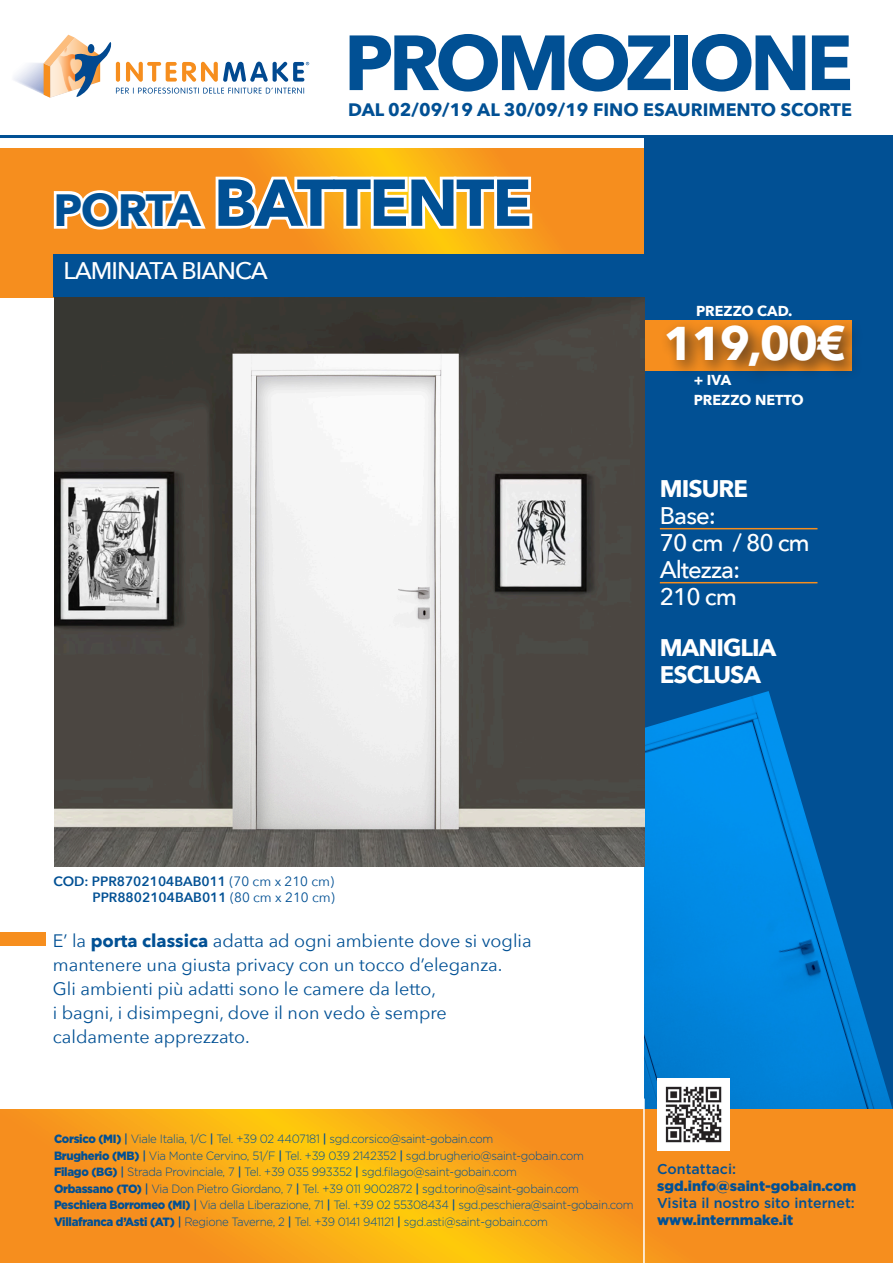
<style>
.page{position:relative;width:893px;height:1263px;background:#fff}
.page>*{position:absolute;margin:0;border:0;box-sizing:border-box;transform-origin:0 0}
.t1{font:700 77.1px "Avenir Next";letter-spacing:-.06em;color:#015094}
.t2{font:700 65.4px "Avenir Next";letter-spacing:-.03em;color:#015094}
.t3{font:700 47.1px "Avenir Next";color:#fff}
.t4{font:500 24px "Avenir Next";letter-spacing:-.04em;color:#fff}
.t5{font:700 24px/27px "Avenir Next";letter-spacing:-.04em;color:#fff}
.t6{font:18px/24px "Avenir Next";color:#015094}
.t7{font:700 18px "Avenir Next";color:#015094}
.t8{font:700 14.4px "Avenir Next";color:#fff}
.t9{font:500 14.25px/17.1px "Gotham";color:#015094}
.t10{font:900 14.25px "Gotham";color:#015094}
.t11{font:600 13.5px "Avenir Next";color:#015094}
.t12{font:300 12px "Gotham";letter-spacing:-.025em;color:#015094;scale:.95 1}
.s1{font-size:45px}
.s2{font-weight:400}
.s3{font-weight:700}
.s4{font-weight:900}
.s5{font-weight:500}
</style>
<div class="page">
<svg style="left:0;top:148px;width:645px;height:149px;background:#f2951e"></svg>
<div style="left:645px;top:136px;width:248px;height:1127px;background:#015094"></div>
<img style="left:645px;top:691px;width:248px;height:418px">
<div style="left:645px;top:320px;width:207px;height:51px;background:#f68e1e"></div>
<div style="left:660px;top:319px;width:204px;height:67px;background:#231f20;opacity:.8"></div>
<hr style="left:660px;top:528px;width:157px;height:1px;background:#f68e1e">
<hr style="left:660px;top:582px;width:157px;height:1px;background:#f68e1e">
<img style="left:54px;top:297px;width:591px;height:569px">
<svg style="left:0;top:1109px;width:893px;height:154px;background:#f89e1a"></svg>
<hr style="left:0;top:135px;width:893px;height:3px;background:#015094">
<svg style="left:14px;top:35px;width:295px;height:63px"></svg>
<div style="left:88px;top:44px;width:6px;height:9px;background:#014990;border-radius:50%"></div>
<img style="left:657px;top:1078px;width:73px;height:72px">
<hr style="left:643px;top:1098px;width:2px;height:165px;background:#fff">
<div style="left:0;top:932px;width:46px;height:14px;background:#f68e1e"></div>
<svg style="left:51px;top:173px;width:484px;height:61px"></svg>
<div style="left:53px;top:255px;width:592px;height:42px;background:#015094"></div>
<p class="t1" style="left:344px;top:-4px;width:511px">PROMOZIONE</p>
<p class="t7" style="left:348px;top:94px;width:505px">DAL 02/09/19 AL 30/09/19 FINO ESAURIMENTO SCORTE</p>
<p class="t2" style="left:53px;top:146px;width:480px"><span class="s1">PORTA</span> BATTENTE</p>
<p class="t4" style="left:64px;top:250px;width:206px">LAMINATA BIANCA</p>
<p class="t8" style="left:696px;top:298px;width:98px">PREZZO CAD.</p>
<p class="t3" style="left:664px;top:303px;width:184px">119,00€</p>
<p class="t8" style="left:694px;top:368px;width:39px">+ IVA</p>
<p class="t8" style="left:694px;top:387px;width:111px">PREZZO NETTO</p>
<p class="t5" style="left:660px;top:474px;width:90px">MISURE</p>
<p class="t4" style="left:660px;top:495px;width:58px">Base:</p>
<p class="t4" style="left:660px;top:522px;width:152px">70 cm / 80 cm</p>
<p class="t4" style="left:660px;top:549px;width:82px">Altezza:</p>
<p class="t4" style="left:660px;top:576px;width:79px">210 cm</p>
<p class="t5" style="left:660px;top:633px;width:118px">MANIGLIA<br>ESCLUSA</p>
<p class="t11" style="left:53px;top:869px;width:282px">COD: PPR8702104BAB011 <span class="s2">(70 cm x 210 cm)</span></p>
<p class="t11" style="left:92px;top:885px;width:244px">PPR8802104BAB011 <span class="s2">(80 cm x 210 cm)</span></p>
<p class="t6" style="left:53px;top:928px;width:480px">E’ la <span class="s3">porta classica</span> adatta ad ogni ambiente dove si voglia mantenere una giusta privacy con un tocco d’eleganza.</p>
<p class="t6" style="left:53px;top:976px;width:385px">Gli ambienti più adatti sono le camere da letto,</p>
<p class="t6" style="left:53px;top:1000px;width:395px">i bagni, i disimpegni, dove il non vedo è sempre</p>
<p class="t6" style="left:53px;top:1024px;width:198px">caldamente apprezzato.</p>
<p class="t12" style="left:54px;top:1131px;width:464px"><span class="s4">Corsico (MI)</span> <span class="s5">|</span> Viale Italia, 1/C <span class="s5">|</span> Tel. +39 02 4407181 <span class="s5">|</span> sgd.corsico@saint-gobain.com</p>
<p class="t12" style="left:54px;top:1148px;width:559px"><span class="s4">Brugherio (MB)</span> <span class="s5">|</span> Via Monte Cervino, 51/F <span class="s5">|</span> Tel. +39 039 2142352 <span class="s5">|</span> sgd.brugherio@saint-gobain.com</p>
<p class="t12" style="left:54px;top:1164px;width:489px"><span class="s4">Filago (BG)</span> <span class="s5">|</span> Strada Provinciale, 7 <span class="s5">|</span> Tel. +39 035 993352 <span class="s5">|</span> sgd.filago@saint-gobain.com</p>
<p class="t12" style="left:54px;top:1181px;width:554px"><span class="s4">Orbassano (TO)</span> <span class="s5">|</span> Via Don Pietro Giordano, 7 <span class="s5">|</span> Tel. +39 011 9002872 <span class="s5">|</span> sgd.torino@saint-gobain.com</p>
<p class="t12" style="left:54px;top:1197px;width:611px"><span class="s4">Peschiera Borromeo (MI)</span> <span class="s5">|</span> Via della Liberazione, 71 <span class="s5">|</span> Tel. +39 02 55308434 <span class="s5">|</span> sgd.peschiera@saint-gobain.com</p>
<p class="t12" style="left:54px;top:1214px;width:521px"><span class="s4">Villafranca d’Asti (AT)</span> <span class="s5">|</span> Regione Taverne, 2 <span class="s5">|</span> Tel. +39 0141 941121 <span class="s5">|</span> sgd.asti@saint-gobain.com</p>
<p class="t9" style="left:657px;top:1160px;width:80px">Contattaci:</p>
<p class="t10" style="left:657px;top:1176px;width:201px">sgd.info@saint-gobain.com</p>
<p class="t9" style="left:657px;top:1194px;width:199px">Visita il nostro sito internet: <span class="s4">www.internmake.it</span></p>
</div>
